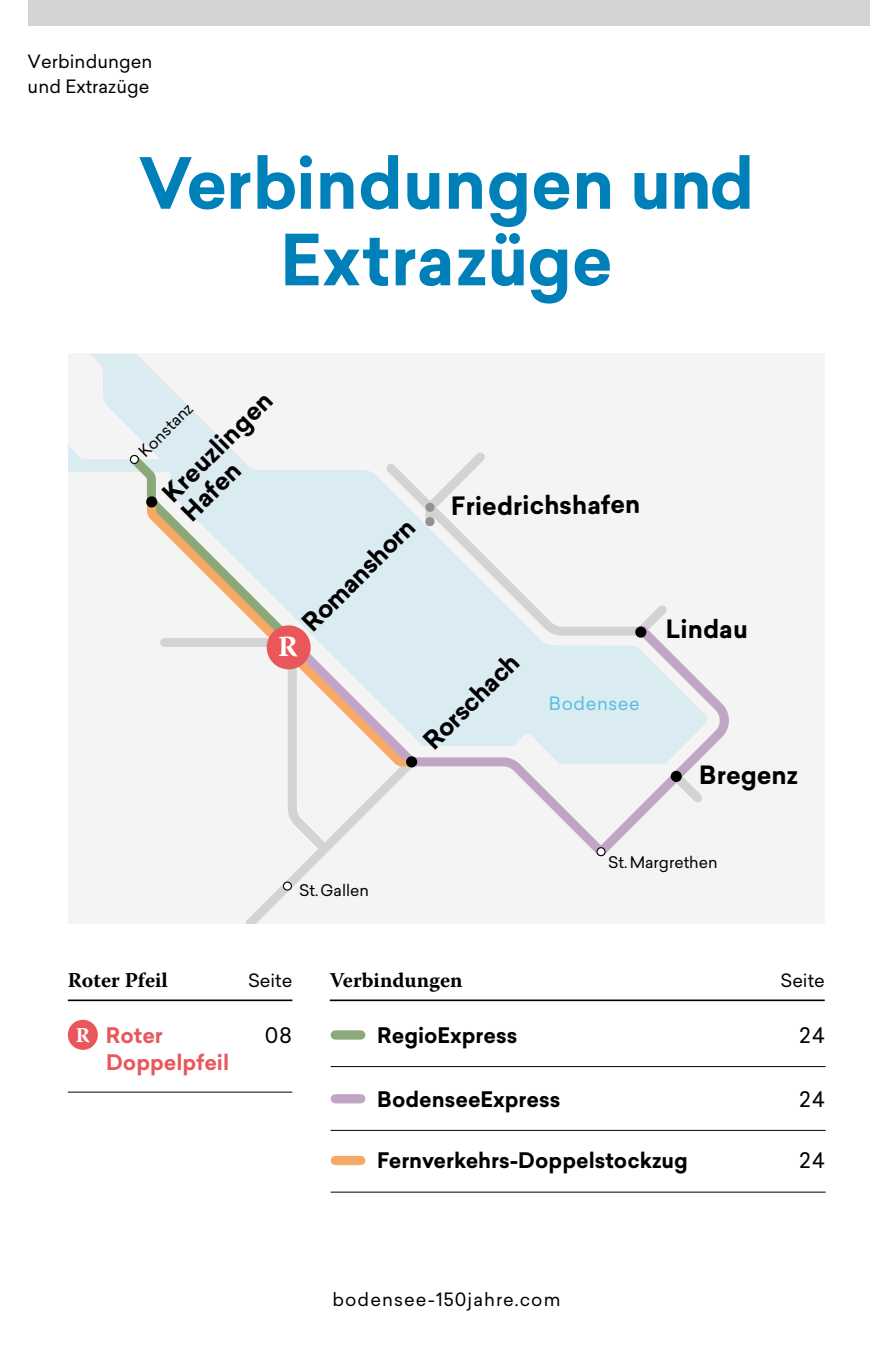
<style>
.page{position:relative;width:893px;height:1361px;background:#fff}
.page>*{position:absolute;margin:0;border:0;box-sizing:border-box;transform-origin:0 0}
.t1{font:700 69px/76.5px "Sailec";letter-spacing:-.005em;color:#0080b8;text-align:center}
.t2{font:700 29.1px "Warnock Pro";color:#fff}
.t3{font:700 24.6px "Sailec";color:#000}
.t4{font:700 21px "Sailec";color:#000}
.t5{font:700 21px "Warnock Pro";color:#000}
.t6{font:700 21px "Sailec";color:#e9575b}
.t7{font:21px "Sailec";letter-spacing:.01em;color:#000}
.t8{font:700 21px "Warnock Pro";color:#fff}
.t9{font:18px/25.5px "Sailec";letter-spacing:.005em;color:#000}
.t10{font:18px "Sailec";letter-spacing:.06em;color:#000}
.t11{font:18px "Sailec";color:#57bfe0}
.t12{font:15.6px "Sailec";color:#000}
</style>
<div class="page">
<div style="left:68px;top:353px;width:757px;height:570px;background:#f4f4f4"></div>
<svg style="left:68px;top:355px;width:158px;height:117px"></svg>
<svg style="left:122px;top:444px;width:607px;height:479px"></svg>
<div style="left:146px;top:496px;width:11px;height:11px;background:#000;border-radius:50%"></div>
<div style="left:268px;top:627px;width:41px;height:41px;background:#e9575b;border-radius:50%"></div>
<div style="left:267px;top:625px;width:44px;height:44px;border:3px solid #e9575b;border-radius:50%"></div>
<div style="left:406px;top:756px;width:11px;height:11px;background:#000;border-radius:50%"></div>
<hr style="left:68px;top:1091px;width:224px;height:1px;background:#000">
<div style="left:68px;top:1020px;width:30px;height:30px;background:#e9575b;border-radius:50%"></div>
<hr style="left:68px;top:999px;width:224px;height:2px;background:#000">
<hr style="left:330px;top:999px;width:495px;height:2px;background:#000">
<hr style="left:331px;top:1066px;width:495px;height:1px;background:#000">
<div style="left:335px;top:1030px;width:26px;height:9px;background:#8ba979"></div>
<div style="left:28px;top:0;width:842px;height:26px;background:#d3d3d2"></div>
<hr style="left:331px;top:1130px;width:495px;height:1px;background:#000">
<div style="left:335px;top:1094px;width:26px;height:9px;background:#c1a5c5"></div>
<hr style="left:331px;top:1191px;width:495px;height:1px;background:#000">
<div style="left:335px;top:1156px;width:26px;height:9px;background:#f6a966"></div>
<p class="t9" style="left:28px;top:48px;width:126px">Verbindungen und Extrazüge</p>
<h1 class="t1" style="left:139px;top:146px;width:617px">Verbindungen und<br>Extrazüge</h1>
<p class="t3" style="left:154px;top:485px;width:145px;rotate:-45deg">Kreuzlingen</p>
<p class="t12" style="left:134px;top:446px;width:70px;rotate:-45deg">K onstanz</p>
<p class="t3" style="left:173px;top:504px;width:73px;rotate:-45deg">Hafen</p>
<p class="t3" style="left:294px;top:614px;width:149px;rotate:-45deg">Romanshorn</p>
<p class="t3" style="left:451px;top:489px;width:191px;rotate:-1deg">Friedrichshafen</p>
<p class="t2" style="left:278px;top:629px;width:21px">R</p>
<p class="t3" style="left:415px;top:732px;width:125px;rotate:-45deg">Rorschach</p>
<p class="t11" style="left:549px;top:690px;width:92px">Bodensee</p>
<p class="t3" style="left:666px;top:611px;width:83px">Lindau</p>
<p class="t3" style="left:699px;top:757px;width:100px">Bregenz</p>
<p class="t12" style="left:299px;top:879px;width:72px">St. Gallen</p>
<p class="t12" style="left:608px;top:851px;width:111px">St.Margrethen</p>
<p class="t5" style="left:68px;top:967px;width:101px">Roter Pfeil</p>
<p class="t9" style="left:248px;top:967px;width:46px">Seite</p>
<p class="t5" style="left:330px;top:967px;width:134px">Verbindungen</p>
<p class="t9" style="left:780px;top:967px;width:46px">Seite</p>
<p class="t8" style="left:76px;top:1022px;width:16px">R</p>
<p class="t4" style="left:377px;top:1020px;width:142px">RegioExpress</p>
<p class="t7" style="left:798px;top:1020px;width:29px">24</p>
<p class="t6" style="left:106px;top:1020px;width:59px">Roter</p>
<p class="t7" style="left:265px;top:1020px;width:29px">08</p>
<p class="t6" style="left:106px;top:1047px;width:125px">Doppelpfeil</p>
<p class="t4" style="left:377px;top:1084px;width:185px">BodenseeExpress</p>
<p class="t7" style="left:798px;top:1084px;width:29px">24</p>
<p class="t4" style="left:377px;top:1145px;width:312px">Fernverkehrs-Doppelstockzug</p>
<p class="t7" style="left:798px;top:1146px;width:29px">24</p>
<p class="t10" style="left:332px;top:1287px;width:230px">bodensee-150jahre.com</p>
</div>
